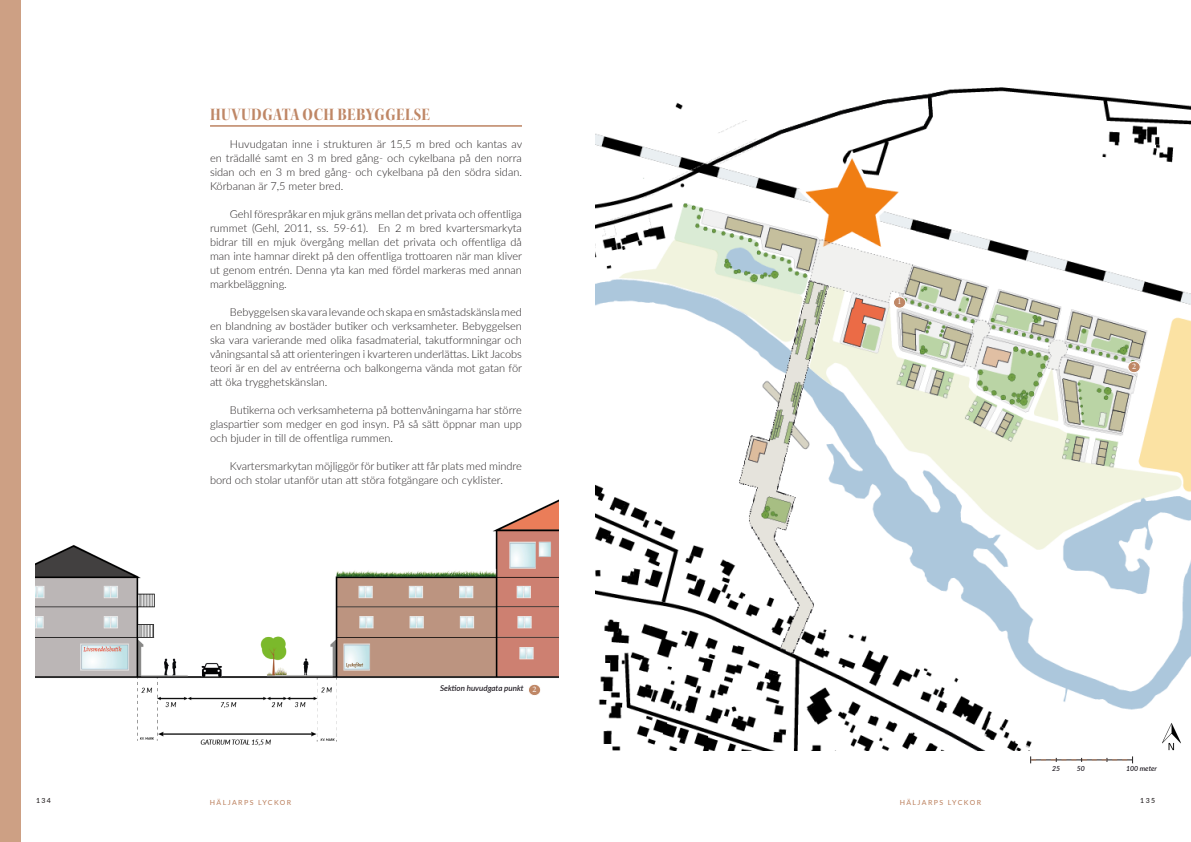
<style>
.page{position:relative;width:1191px;height:842px;background:#fff}
.page>*{position:absolute;margin:0;border:0;box-sizing:border-box;transform-origin:0 0}
.Section_Title{font:18px "Kepler Std Bold Scn Disp";letter-spacing:.025em;color:#bf8766}
.Body_Text{font:300 11px/14px "Lato";color:#231f20;text-align:justify}
.t1{font:8.5px "Minion Pro";color:#fff}
.Caption_Text{font:italic 500 8px "Lato";color:#120d15}
.t2{font:500 7px "Lato";letter-spacing:.2em;color:#bf8766}
.Caption_Text-2{font:italic 500 7px "Lato";color:#120d15}
.t3{font:500 7px "Lato";letter-spacing:.2em;color:#231f20}
</style>
<div class="page">
<div style="left:0;top:0;width:20px;height:842px;background:#cda084"></div>
<img style="left:35px;top:500px;width:523px;height:246px">
<img style="left:595px;top:87px;width:596px;height:663px">
<div style="left:893px;top:297px;width:12px;height:11px;background:#bf8766;border-radius:50%"></div>
<div style="left:893px;top:297px;width:13px;height:11px;border:1px solid #fff;border-radius:50%"></div>
<div style="left:1127px;top:361px;width:13px;height:12px;background:#bf8766;border-radius:50%"></div>
<div style="left:1127px;top:361px;width:13px;height:12px;border:1px solid #fff;border-radius:50%"></div>
<hr style="left:210px;top:126px;width:312px;height:1px;background:#bf8766">
<div style="left:528px;top:684px;width:13px;height:12px;background:#bf8766;border-radius:50%"></div>
<div style="left:528px;top:684px;width:13px;height:12px;border:1px solid #fff;border-radius:50%"></div>
<svg style="left:1030px;top:756px;width:103px;height:7px"></svg>
<img style="left:1155px;top:720px;width:33px;height:30px">
<p class="Section_Title" style="left:210px;top:104px;width:221px">HUVUDGATA OCH BEBYGGELSE</p>
<p class="Body_Text" style="left:210px;top:137px;width:314px;text-indent:20px">Huvudgatan inne i strukturen är 15,5 m bred och kantas av en trädallé samt en 3 m bred gång- och cykelbana på den norra sidan och en 3 m bred gång- och cykelbana på den södra sidan.<br>Körbanan är 7,5 meter bred.</p>
<p class="Body_Text" style="left:210px;top:207px;width:314px;text-indent:20px">Gehl förespråkar en mjuk gräns mellan det privata och offentliga rummet (Gehl, 2011, ss. 59-61). En 2 m bred kvartersmarkyta bidrar till en mjuk övergång mellan det privata och offentliga då man inte hamnar direkt på den offentliga trottoaren när man kliver ut genom entrén. Denna yta kan med fördel markeras med annan markbeläggning.</p>
<p class="Body_Text" style="left:210px;top:305px;width:314px;text-indent:20px">Bebyggelsen ska vara levande och skapa en småstadskänsla med en blandning av bostäder butiker och verksamheter. Bebyggelsen ska vara varierande med olika fasadmaterial, takutformningar och våningsantal så att orienteringen i kvarteren underlättas. Likt Jacobs teori är en del av entréerna och balkongerna vända mot gatan för att öka trygghetskänslan.</p>
<p class="Body_Text" style="left:210px;top:403px;width:313px;text-indent:20px">Butikerna och verksamheterna på bottenvåningarna har större glaspartier som medger en god insyn. På så sätt öppnar man upp och bjuder in till de offentliga rummen.</p>
<p class="Body_Text" style="left:210px;top:459px;width:313px;text-indent:20px">Kvartersmarkytan möjliggör för butiker att får plats med mindre bord och stolar utanför utan att störa fotgängare och cyklister.</p>
<p class="Caption_Text" style="left:440px;top:682px;width:85px">Sektion huvudgata punkt</p>
<p class="t1" style="left:532px;top:683px;width:6px">2</p>
<p class="t1" style="left:897px;top:296px;width:6px">1</p>
<p class="t1" style="left:1132px;top:360px;width:6px">2</p>
<p class="Caption_Text-2" style="left:1052px;top:763px;width:10px">25</p>
<p class="Caption_Text-2" style="left:1076px;top:763px;width:10px">50</p>
<p class="Caption_Text-2" style="left:1126px;top:763px;width:32px">100 meter</p>
<p class="t3" style="left:36px;top:795px;width:16px">134</p>
<p class="t2" style="left:210px;top:797px;width:83px">HÄLJARPS LYCKOR</p>
<p class="t2" style="left:899px;top:797px;width:83px">HÄLJARPS LYCKOR</p>
<p class="t3" style="left:1140px;top:795px;width:16px">135</p>
</div>
